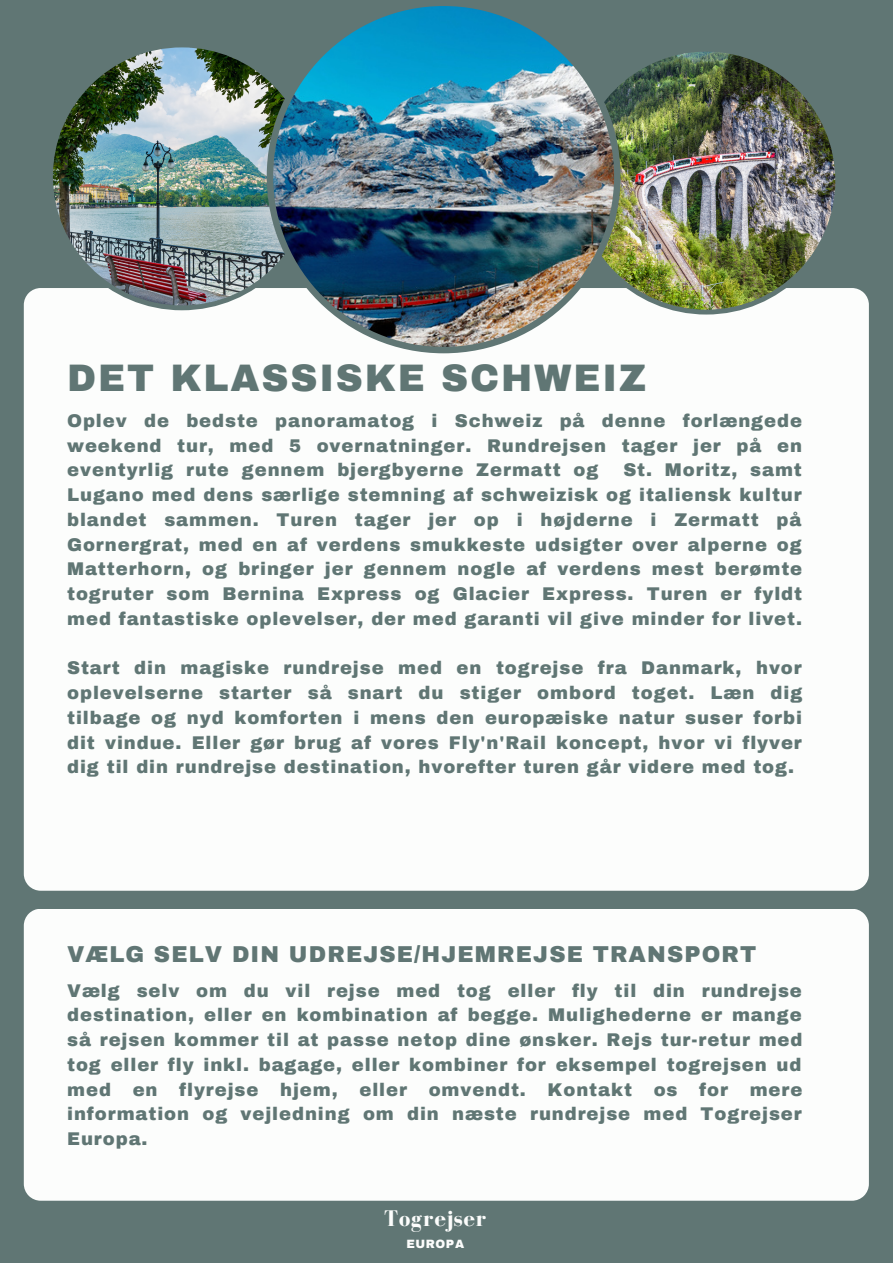
<style>
.page{position:relative;width:893px;height:1264px;background:#fff}
.page>*{position:absolute;margin:0;border:0;box-sizing:border-box;transform-origin:0 0}
.t1{font:900 37.5px "Archivo";letter-spacing:.05em;color:#607674}
.t2{font:700 23.25px "Bodoni FLF";letter-spacing:.04em;color:#fcfdfc}
.t3{font:900 22.5px "Archivo";letter-spacing:.05em;color:#607674}
.t4{font:900 18px/24.8px "Archivo";letter-spacing:.05em;color:#607674;text-align:justify}
.t5{font:900 11.7px "Archivo";letter-spacing:.05em;color:#fcfdfc}
</style>
<div class="page">
<div style="left:0;top:0;width:892px;height:1262px;background:#607674"></div>
<div style="left:24px;top:288px;width:844px;height:602px;background:#fcfdfc"></div>
<img style="left:620px;top:52px;width:220px;height:262px">
<img style="left:48px;top:47px;width:219px;height:263px">
<img style="left:267px;top:6px;width:353px;height:347px">
<div style="left:24px;top:909px;width:844px;height:291px;background:#fcfdfc"></div>
<h1 class="t1" style="left:67px;top:358px;width:580px">DET KLASSISKE SCHWEIZ</h1>
<p class="t4" style="left:67px;top:408px;width:736px">Oplev de bedste panoramatog i Schweiz på denne forlængede weekend tur, med 5 overnatninger. Rundrejsen tager jer på en eventyrlig rute gennem bjergbyerne Zermatt og</p>
<p class="t4" style="left:67px;top:458px;width:736px;text-indent:556px">St. Moritz, samt Lugano med dens særlige stemning af schweizisk og italiensk kultur blandet sammen. Turen tager jer op i højderne i Zermatt på Gornergrat, med en af verdens smukkeste udsigter over alperne og Matterhorn, og bringer jer gennem nogle af verdens mest berømte togruter som Bernina Express og Glacier Express. Turen er fyldt med fantastiske oplevelser, der med garanti vil give minder for livet.</p>
<p class="t4" style="left:67px;top:656px;width:736px">Start din magiske rundrejse med en togrejse fra Danmark, hvor oplevelserne starter så snart du stiger ombord toget. Læn dig tilbage og nyd komforten i mens den europæiske natur suser forbi dit vindue. Eller gør brug af vores Fly'n'Rail koncept, hvor vi flyver dig til din rundrejse destination, hvorefter turen går videre med tog.</p>
<p class="t3" style="left:67px;top:941px;width:690px">VÆLG SELV DIN UDREJSE/HJEMREJSE TRANSPORT</p>
<p class="t4" style="left:67px;top:978px;width:736px">Vælg selv om du vil rejse med tog eller fly til din rundrejse destination, eller en kombination af begge. Mulighederne er mange så rejsen kommer til at passe netop dine ønsker. Rejs tur-retur med tog eller fly inkl. bagage, eller kombiner for eksempel togrejsen ud med en flyrejse hjem, eller omvendt. Kontakt os for mere information og vejledning om din næste rundrejse med Togrejser Europa.</p>
<p class="t2" style="left:384px;top:1205px;width:104px">Togrejser</p>
<p class="t5" style="left:406px;top:1238px;width:59px">EUROPA</p>
</div>
